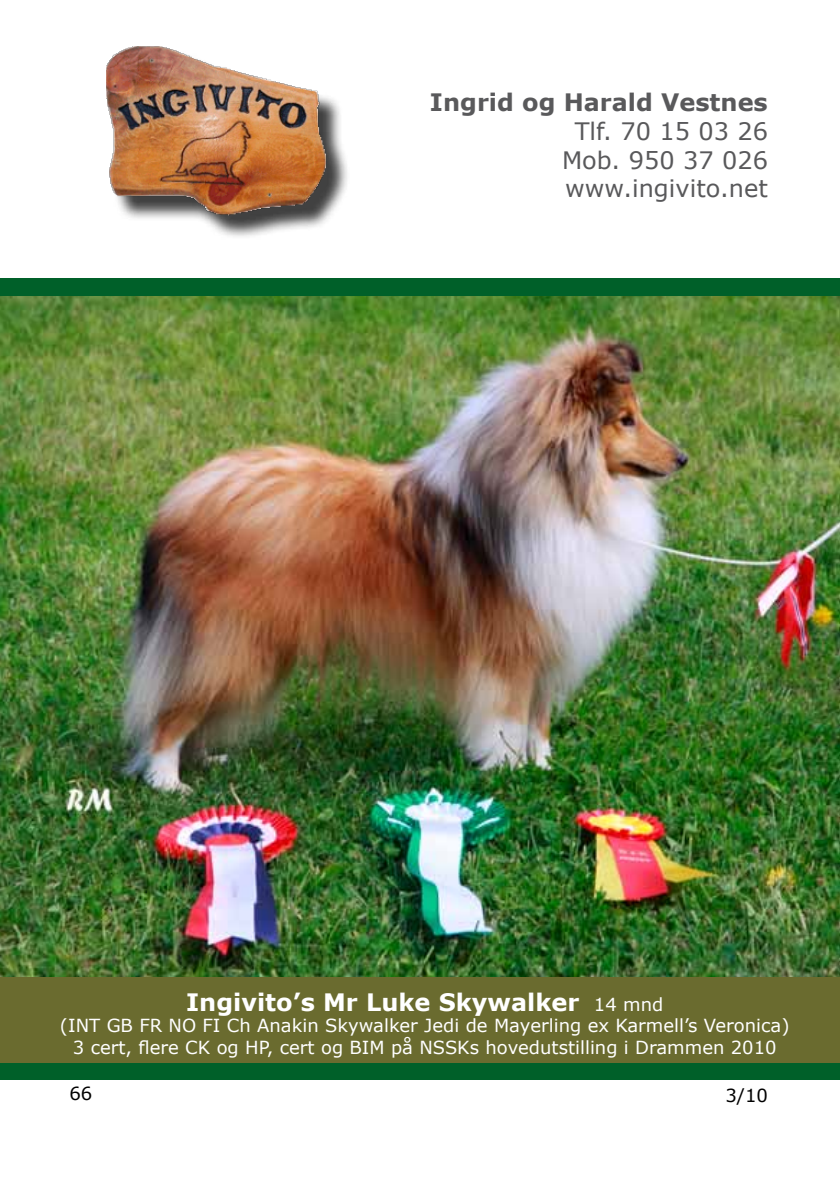
<style>
.page{position:relative;width:840px;height:1191px;background:#fff}
.page>*{position:absolute;margin:0;border:0;box-sizing:border-box;transform-origin:0 0}
.t1{font:24px/28.8px "Verdana";color:#59595b;text-align:center}
.t2{font:700 24px "Verdana";color:#fff}
.t3{font:700 24px "Verdana";color:#59595b}
.t4{font:18px/21.6px "Verdana";color:#fff;text-align:center}
.t5{font:18px "Verdana";color:#000}
.s1{font-weight:400;font-size:18px}
</style>
<div class="page">
<div style="left:109px;top:49px;width:241px;height:190px;background:#000;opacity:.75"></div>
<img style="left:106px;top:46px;width:219px;height:173px">
<div style="left:0;top:1062px;width:839px;height:17px;background:#006029"></div>
<img style="left:0;top:296px;width:839px;height:681px">
<div style="left:0;top:977px;width:839px;height:85px;background:#6a6b2f"></div>
<div style="left:0;top:279px;width:839px;height:17px;background:#006029"></div>
<h1 class="t3" style="left:430px;top:87px;width:339px">Ingrid og Harald Vestnes</h1>
<h1 class="t1" style="left:561px;top:116px;width:207px">Tlf. 70 15 03 26<br>Mob. 950 37 026 www.ingivito.net</h1>
<h1 class="t2" style="left:186px;top:986px;width:478px">Ingivito’s Mr Luke Skywalker <span class="s1">14 mnd</span></h1>
<p class="t4" style="left:60px;top:1014px;width:730px">(INT GB FR NO FI Ch Anakin Skywalker Jedi de Mayerling ex Karmell’s Veronica)<br>3 cert, flere CK og HP, cert og BIM på NSSKs hovedutstilling i Drammen 2010</p>
<p class="t5" style="left:69px;top:1082px;width:24px">66</p>
<p class="t5" style="left:725px;top:1084px;width:44px">3/10</p>
</div>
